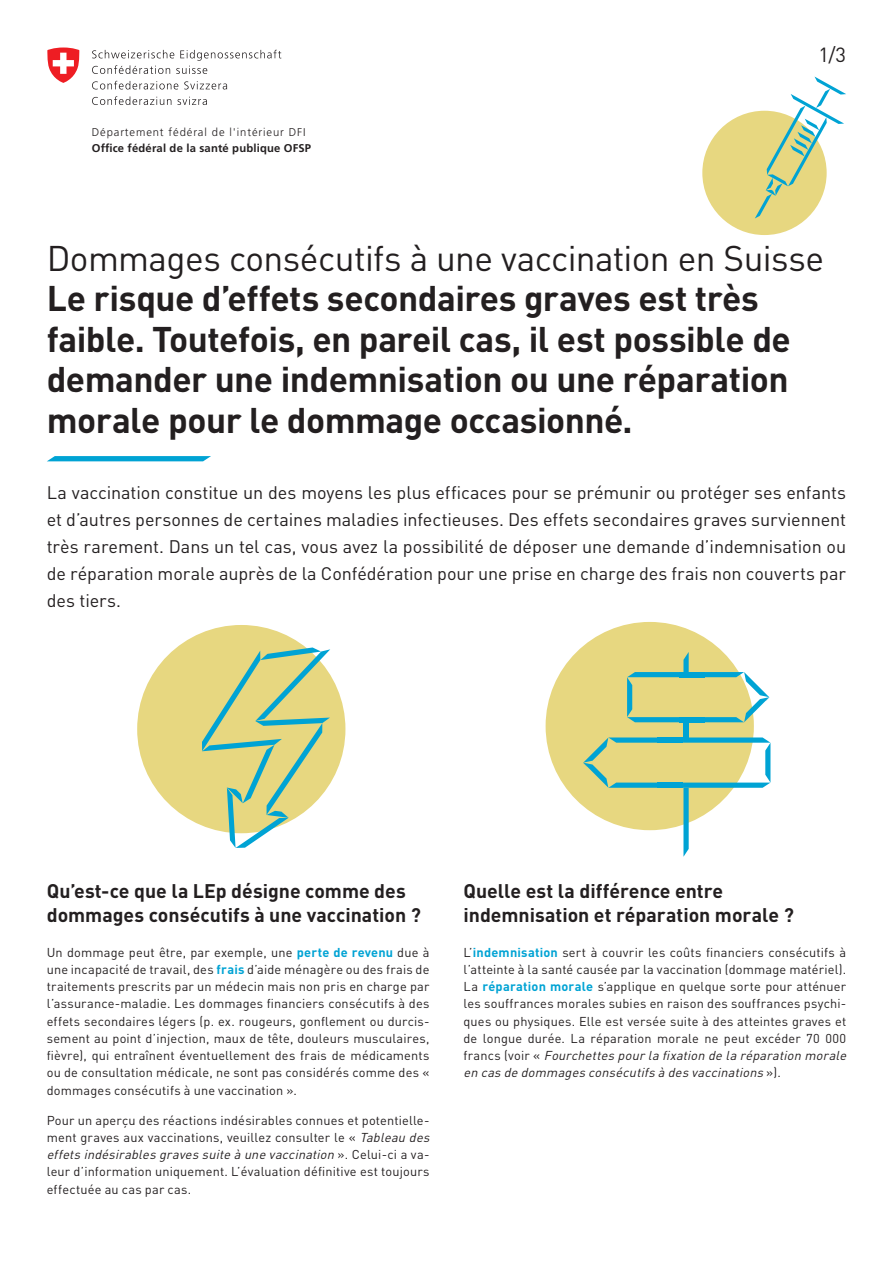
<style>
.page{position:relative;width:893px;height:1263px;background:#fff}
.page>*{position:absolute;margin:0;border:0;box-sizing:border-box;transform-origin:0 0}
.t1{font:700 35.25px/40.5px "DIN Pro";letter-spacing:-.015em;color:#231f20}
.t2{font:35.25px "DIN Pro";letter-spacing:-.02em;color:#231f20}
.t3{font:20.25px "DIN Pro";color:#231f20}
.Subtitle{font:700 19.5px/24px "DIN Pro";color:#231f20}
.Lead{font:18px/27px "DIN Pro";letter-spacing:-.005em;color:#231f20;text-align:justify}
.Copytext{font:12.75px/17.2px "DIN Pro";letter-spacing:.015em;color:#231f20}
.t4{font:300 11.25px/15.5px "Frutiger LT Pro";letter-spacing:.08em;color:#231f20}
.s1{font-weight:700}
.s2{font-weight:700;color:#00a3d4}
.s3{font-style:italic}
</style>
<div class="page">
<svg style="left:47px;top:456px;width:164px;height:5px"></svg>
<div style="left:702px;top:111px;width:125px;height:124px;background:#e7d780;border-radius:50%"></div>
<svg style="left:755px;top:77px;width:91px;height:141px"></svg>
<div style="left:137px;top:625px;width:208px;height:208px;background:#e7d780;border-radius:50%"></div>
<svg style="left:202px;top:647px;width:128px;height:201px"></svg>
<div style="left:546px;top:622px;width:208px;height:208px;background:#e7d780;border-radius:50%"></div>
<div style="left:663px;top:782px;width:15px;height:6px;background:#00a3d4"></div>
<div style="left:685px;top:717px;width:15px;height:5px;background:#00a3d4"></div>
<div style="left:685px;top:672px;width:15px;height:5px;background:#00a3d4"></div>
<svg style="left:700px;top:672px;width:69px;height:50px"></svg>
<div style="left:683px;top:722px;width:6px;height:15px;background:#00a3d4"></div>
<div style="left:663px;top:737px;width:15px;height:6px;background:#00a3d4"></div>
<svg style="left:678px;top:737px;width:92px;height:120px"></svg>
<svg style="left:583px;top:737px;width:80px;height:51px"></svg>
<svg style="left:627px;top:652px;width:62px;height:70px"></svg>
<svg style="left:92px;top:50px;width:189px;height:24px"></svg>
<svg style="left:92px;top:81px;width:86px;height:9px"></svg>
<svg style="left:184px;top:81px;width:43px;height:9px"></svg>
<svg style="left:92px;top:96px;width:79px;height:9px"></svg>
<svg style="left:177px;top:97px;width:30px;height:8px"></svg>
<svg style="left:47px;top:48px;width:33px;height:35px"></svg>
<p class="t4" style="left:92px;top:124px;width:221px">Département fédéral de l'intérieur DFI<br><span class="s1">Office fédéral de la santé publique OFSP</span></p>
<p class="t3" style="left:818px;top:41px;width:29px">1/3</p>
<p class="t2" style="left:47px;top:234px;width:779px">Dommages consécutifs à une vaccination en Suisse</p>
<p class="t1" style="left:47px;top:277px;width:746px">Le risque d’effets secondaires graves est très faible. Toutefois, en pareil cas, il est possible de demander une indemnisation ou une réparation morale pour le dommage occasionné.</p>
<p class="Lead" style="left:47px;top:478px;width:801px">La vaccination constitue un des moyens les plus efficaces pour se prémunir ou protéger ses enfants et d’autres personnes de certaines maladies infectieuses. Des effets secondaires graves surviennent très rarement. Dans un tel cas, vous avez la possibilité de déposer une demande d’indemnisation ou de réparation morale auprès de la Confédération pour une prise en charge des frais non couverts par des tiers.</p>
<p class="Subtitle" style="left:47px;top:878px;width:376px">Qu’est-ce que la LEp désigne comme des dommages consécutifs à une vaccination ?</p>
<p class="Copytext" style="left:47px;top:943px;width:384px;text-align:justify">Un dommage peut être, par exemple, une <span class="s2">perte de revenu</span> due à une incapacité de travail, des <span class="s2">frais</span> d’aide ménagère ou des frais de traitements prescrits par un médecin mais non pris en charge par l’assurance-maladie. Les dommages financiers consécutifs à des effets secondaires légers (p. ex. rougeurs, gonflement ou durcis&shy;sement au point d’injection, maux de tête, douleurs musculaires, fièvre), qui entraînent éventuellement des frais de médicaments ou de consultation médicale, ne sont pas considérés comme des « dommages consécutifs à une vaccination ».</p>
<p class="Copytext" style="left:47px;top:1111px;width:388px">Pour un aperçu des réactions indésirables connues et potentielle&shy;ment graves aux vaccinations, veuillez consulter le « <span class="s3">Tableau des effetsindésirablesgravessuite à une vaccination</span> » . C e l u i - c i a v a - leur d’information uniquement. L’évaluation définitive est toujours effectuée au cas par cas.</p>
<p class="Subtitle" style="left:463px;top:878px;width:332px">Quelle est la différence entre indemnisation et réparation morale ?</p>
<p class="Copytext" style="left:463px;top:943px;width:388px">L’<span class="s2">indemnisation</span> sert à couvrir les coûts financiers consécutifs à l’atteinte à la santé causée par la vaccination (dommage matériel).<br>La <span class="s2">réparation morale</span> s’applique en quelque sorte pour atténuer les souffrances morales subies en raison des souffrances psychi&shy;ques ou physiques. Elle est versée suite à des atteintes graves et de longue durée. La réparation morale ne peut excéder 70 000 f r a n c s ( v o i r « <span class="s3">Fourchettespourla fixation de la réparation morale en casde dommagesconsécutifsà desvaccinations</span>» ) .</p>
</div>
